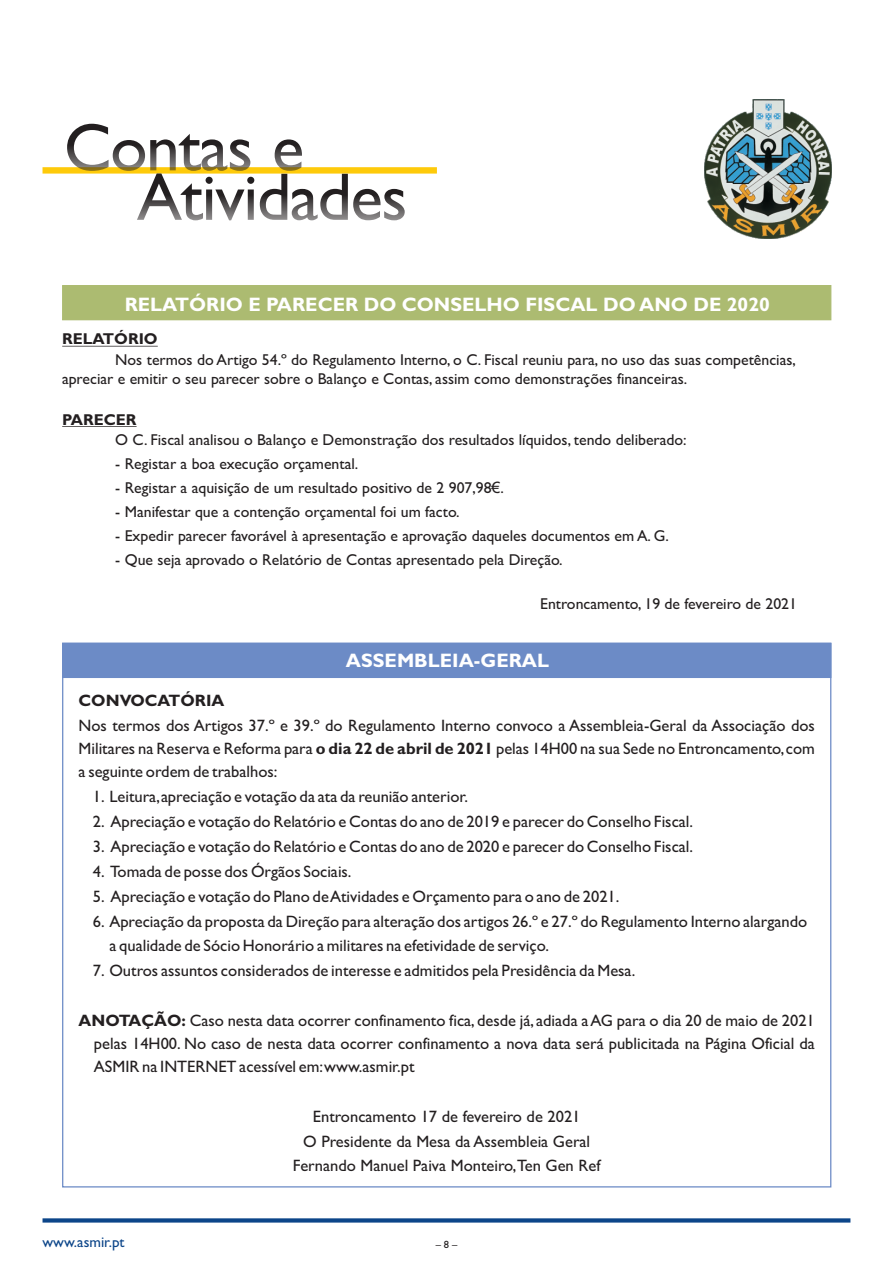
<style>
.page{position:relative;width:893px;height:1263px;background:#fff}
.page>*{position:absolute;margin:0;border:0;box-sizing:border-box;transform-origin:0 0}
.t1{font:67.5px/49.5px "Gill Sans";letter-spacing:-.02em;color:#231f20}
.t2{font:700 19.5px "Gill Sans";color:#fff}
.t3{font:16.5px/23px "Gill Sans";color:#231f20;text-align:justify}
.t4{font:700 16.5px "Gill Sans";color:#231f20}
.t5{font:15.75px/18.9px "Gill Sans";color:#231f20}
.t6{font:700 15.75px "Gill Sans";color:#231f20}
.t7{font:15px "Gill Sans";color:#0c4589}
.t8{font:10.5px "Gill Sans";color:#231f20}
.s1{font-family:"Arial"}
.s2{font-weight:700}
</style>
<div class="page">
<div style="left:62px;top:285px;width:770px;height:36px;background:#acbb71"></div>
<hr style="left:62px;top:346px;width:96px;height:1px;background:#231f20">
<hr style="left:62px;top:426px;width:75px;height:1px;background:#231f20">
<div style="left:62px;top:642px;width:770px;height:37px;background:#6c8bc6"></div>
<svg style="left:43px;top:1218px;width:807px;height:4px;background:#205593"></svg>
<div style="left:43px;top:167px;width:394px;height:7px;background:#feca0a"></div>
<img style="left:704px;top:99px;width:128px;height:139px">
<h1 class="t1" style="left:137px;top:130px;width:272px;text-indent:-73px">Contas e<br>Atividades</h1>
<p class="t2" style="left:125px;top:298px;width:647px">RELATÓRIO E PARECER DO CONSELHO FISCAL DO ANO DE 2020</p>
<p class="t6" style="left:62px;top:333px;width:97px">RELATÓRIO</p>
<p class="t5" style="left:62px;top:352px;width:735px;text-indent:53px">Nos termos do Artigo 54.º do Regulamento Interno, o C. Fiscal reuniu para, no uso das suas competências, apreciar e emitir o seu parecer sobre o Balanço e Contas, assim como demonstrações financeiras.</p>
<p class="t6" style="left:62px;top:414px;width:76px">PARECER</p>
<p class="t5" style="left:115px;top:432px;width:573px">O C. Fiscal analisou o Balanço e Demonstração dos resultados líquidos, tendo deliberado:</p>
<p class="t5" style="left:115px;top:456px;width:245px">- Registar a boa execução orçamental.</p>
<p class="t5" style="left:115px;top:480px;width:390px">- Registar a aquisição de um resultado positivo de 2 907,98<span class="s1">€</span>.</p>
<p class="t5" style="left:115px;top:504px;width:346px">- Manifestar que a contenção orçamental foi um facto.</p>
<p class="t5" style="left:115px;top:528px;width:555px">- Expedir parecer favorável à apresentação e aprovação daqueles documentos em A. G.</p>
<p class="t5" style="left:115px;top:552px;width:449px">- Que seja aprovado o Relatório de Contas apresentado pela Direção.</p>
<p class="t5" style="left:540px;top:596px;width:258px">Entroncamento, 19 de fevereiro de 2021</p>
<p class="t2" style="left:346px;top:653px;width:205px">ASSEMBLEIA-GERAL</p>
<p class="t4" style="left:79px;top:695px;width:147px">CONVOCATÓRIA</p>
<p class="t3" style="left:79px;top:716px;width:738px">Nos termos dos Artigos 37.º e 39.º do Regulamento Interno convoco a Assembleia-Geral da Associação dos Militares na Reserva e Reforma para <span class="s2">o dia 22 de abril de 2021</span> pelas 14H00 na sua Sede no Entroncamento,com a seguinte ordem de trabalhos:</p>
<p class="t3" style="left:93px;top:787px;width:376px">1. Leitura,apreciação e votação da ata da reunião anterior.</p>
<p class="t3" style="left:93px;top:812px;width:602px">2. Apreciação e votação do Relatório e Contas do ano de 2019 e parecer do Conselho Fiscal.</p>
<p class="t3" style="left:93px;top:836px;width:602px">3. Apreciação e votação do Relatório e Contas do ano de 2020 e parecer do Conselho Fiscal.</p>
<p class="t3" style="left:93px;top:861px;width:260px">4. Tomada de posse dos Órgãos Sociais.</p>
<p class="t3" style="left:93px;top:886px;width:528px">5. Apreciação e votação do Plano de Atividades e Orçamento para o ano de 2021.</p>
<p class="t3" style="left:109px;top:910px;width:699px;line-height:24.9px;text-indent:-16px">6. Apreciação da proposta da Direção para alteração dos artigos 26.º e 27.º do Regulamento Interno alargando a qualidade de Sócio Honorário a militares na efetividade de serviço.</p>
<p class="t3" style="left:93px;top:961px;width:544px">7. Outros assuntos considerados de interesse e admitidos pela Presidência da Mesa.</p>
<p class="t3" style="left:94px;top:1011px;width:722px;text-indent:-15px"><span class="s2">ANOTAÇÃO:</span> Caso nesta data ocorrer confinamento fica,desde já, adiada a AG para o dia 20 de maio de 2021 pelas 14H00. No caso de nesta data ocorrer confinamento a nova data será publicitada na Página Oficial da ASMIR na INTERNET acessível em:www.asmir.pt</p>
<p class="t3" style="left:293px;top:1105px;width:309px;line-height:24.9px;text-align:center">Entroncamento 17 de fevereiro de 2021<br>O Presidente da Mesa da Assembleia Geral<br>Fernando Manuel Paiva Monteiro,Ten Gen Ref</p>
<p class="t7" style="left:43px;top:1237px;width:83px">www.asmir.pt</p>
<p class="t8" style="left:436px;top:1240px;width:23px">– 8 –</p>
</div>
